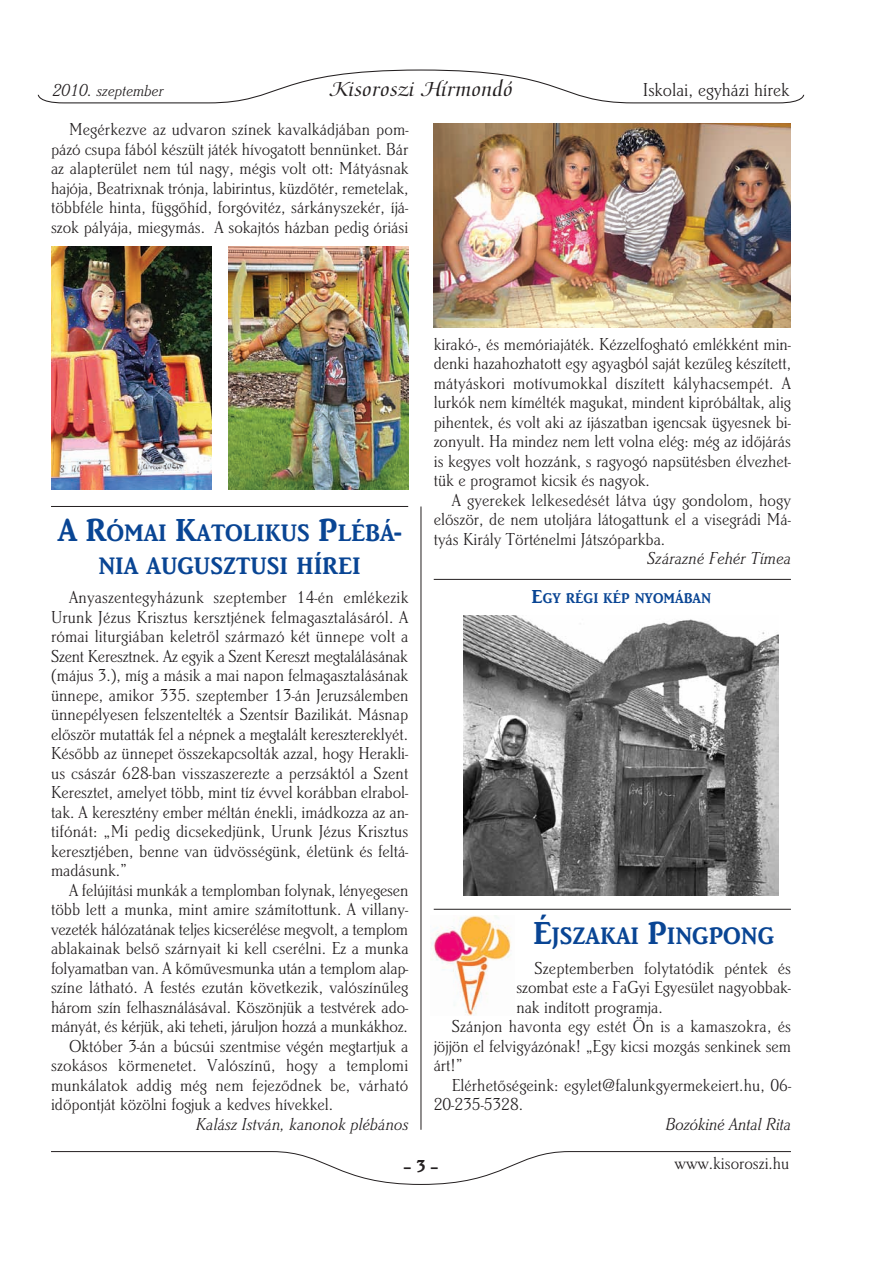
<style>
.page{position:relative;width:893px;height:1263px;background:#fff}
.page>*{position:absolute;margin:0;border:0;box-sizing:border-box;transform-origin:0 0}
.t1{font:700 24.75px/33px "Brighton TCE";color:#094594;text-align:center}
.t2{font:22.5px "Medici Scr Hun";color:#231f20;scale:1.1 1}
.t3{font:19.5px "Brighton TCE Ligh";color:#231f20}
.t4{font:18px/19.5px "Brighton TCE Ligh";color:#231f20;text-align:justify}
.t5{font:18px "Brighton TCE Ligh Ital";color:#231f20}
.t6{font:700 18px "Brighton TCE";color:#231f20}
.t7{font:16.5px "Brighton TCE Ligh Ital";color:#231f20}
.t8{font:700 14.7px "Brighton TCE";color:#094594}
.s1{font-size:18px}
.s2{font-size:33px}
.s3{font-size:19.5px}
</style>
<div class="page">
<svg style="left:37px;top:69px;width:768px;height:35px"></svg>
<svg style="left:51px;top:1151px;width:740px;height:34px"></svg>
<img style="left:434px;top:123px;width:357px;height:204px">
<img style="left:51px;top:247px;width:161px;height:242px">
<img style="left:229px;top:247px;width:179px;height:242px">
<hr style="left:51px;top:506px;width:357px;height:1px;background:#231f20">
<hr style="left:421px;top:506px;width:1px;height:624px;background:#231f20">
<hr style="left:434px;top:909px;width:357px;height:1px;background:#231f20">
<img style="left:464px;top:616px;width:315px;height:280px">
<hr style="left:434px;top:579px;width:357px;height:1px;background:#231f20">
<img style="left:430px;top:915px;width:81px;height:101px">
<p class="t7" style="left:53px;top:81px;width:112px"><span class="s1">2010.</span> szeptember</p>
<p class="t2" style="left:329px;top:75px;width:168px">Kisoroszi Hírmondó</p>
<p class="t3" style="left:643px;top:78px;width:148px">Iskolai, egyházi hírek</p>
<p class="t4" style="left:51px;top:119px;width:359px;text-indent:18px">Megérkezve az udvaron színek kavalkádjában pom&shy;pázó csupa fából készült játék hívogatott bennünket. Bár az alapterület nem túl nagy, mégis volt ott: Mátyásnak hajója, Beatrixnak trónja, labirintus, küzdôtér, remetelak, többféle hinta, függôhíd, forgóvitéz, sárkányszekér, íjá&shy;szok pályája, miegymás. A sokajtós házban pedig óriási</p>
<h1 class="t1" style="left:58px;top:516px;width:345px"><span class="s2">A R</span>ÓMAI <span class="s2">K</span>ATOLIKUS <span class="s2">P</span>LÉBÁ<span class="s2">-<br></span>NIA AUGUSZTUSI HÍREI</h1>
<p class="t4" style="left:51px;top:587px;width:359px;text-indent:18px">Anyaszentegyházunk szeptember 14-én emlékezik Urunk Jézus Krisztus kersztjének felmagasztalásáról. A római liturgiában keletrôl származó két ünnepe volt a Szent Keresztnek. Az egyik a Szent Kereszt megtalálásának (május 3.), míg a másik a mai napon felmagasztalásának ünnepe, amikor 335. szeptember 13-án Jeruzsálemben ünnepélyesen felszentelték a Szentsír Bazilikát. Másnap elôször mutatták fel a népnek a megtalált keresztereklyét.<br>Késôbb az ünnepet összekapcsolták azzal, hogy Herakli&shy;us császár 628-ban visszaszerezte a perzsáktól a Szent Keresztet, amelyet több, mint tíz évvel korábban elrabol&shy;tak. A keresztény ember méltán énekli, imádkozza az an&shy;tifónát: „Mi pedig dicsekedjünk, Urunk Jézus Krisztus keresztjében, benne van üdvösségünk, életünk és feltá&shy;madásunk.”</p>
<p class="t4" style="left:69px;top:879px;width:341px">A felújítási munkák a templomban folynak, lényegesen</p>
<p class="t4" style="left:51px;top:899px;width:359px">több lett a munka, mint amire számítottunk. A villany-</p>
<p class="t4" style="left:51px;top:918px;width:359px">vezeték hálózatának teljes kicserélése megvolt, a templom</p>
<p class="t4" style="left:51px;top:938px;width:359px">ablakainak belsô szárnyait ki kell cserélni. Ez a munka</p>
<p class="t4" style="left:51px;top:957px;width:359px">folyamatban van. A kômûvesmunka után a templom alap-</p>
<p class="t4" style="left:51px;top:977px;width:359px">színe látható. A festés ezután következik, valószínûleg</p>
<p class="t4" style="left:51px;top:996px;width:359px">három szín felhasználásával. Köszönjük a testvérek ado-</p>
<p class="t4" style="left:51px;top:1016px;width:358px">mányát, és kérjük, aki teheti, járuljon hozzá a munkákhoz.</p>
<p class="t4" style="left:69px;top:1035px;width:341px">Október 3-án a búcsúi szentmise végén megtartjuk a</p>
<p class="t4" style="left:51px;top:1055px;width:359px">szokásos körmenetet. Valószínû, hogy a templomi</p>
<p class="t4" style="left:51px;top:1074px;width:359px">munkálatok addig még nem fejezôdnek be, várható</p>
<p class="t4" style="left:51px;top:1094px;width:284px">idôpontját közölni fogjuk a kedves hívekkel.</p>
<p class="t5" style="left:196px;top:1113px;width:214px">Kalász István, kanonok plébános</p>
<p class="t4" style="left:434px;top:334px;width:359px">kirakó-, és memóriajáték. Kézzelfogható emlékként min&shy;denki hazahozhatott egy agyagból saját kezûleg készített, mátyáskori motívumokkal díszített kályhacsempét. A lurkók nem kímélték magukat, mindent kipróbáltak, alig pihentek, és volt aki az íjászatban igencsak ügyesnek bi&shy;zonyult. Ha mindez nem lett volna elég: még az idôjárás is kegyes volt hozzánk, s ragyogó napsütésben élvezhet&shy;tük e programot kicsik és nagyok.</p>
<p class="t4" style="left:434px;top:489px;width:359px;text-indent:18px">A gyerekek lelkesedését látva úgy gondolom, hogy elôször, de nem utoljára látogattunk el a visegrádi Má&shy;tyás Király Történelmi Játszóparkba.</p>
<p class="t5" style="left:647px;top:547px;width:145px">Szárazné Fehér Tímea</p>
<p class="t8" style="left:531px;top:589px;width:181px"><span class="s3">E</span>GY RÉGI KÉP NYOMÁBAN</p>
<h1 class="t1" style="left:533px;top:918px;width:243px"><span class="s2">É</span>JSZAKAI <span class="s2">P</span>INGPONG</h1>
<p class="t4" style="left:534px;top:958px;width:258px">Szeptemberben folytatódik péntek és</p>
<p class="t4" style="left:516px;top:977px;width:276px">szombat este a FaGyi Egyesület nagyobbak-</p>
<p class="t4" style="left:516px;top:997px;width:148px">nak indított programja.</p>
<p class="t4" style="left:452px;top:1016px;width:341px">Szánjon havonta egy estét Ön is a kamaszokra, és</p>
<p class="t4" style="left:434px;top:1036px;width:359px">jöjjön el felvigyázónak! „Egy kicsi mozgás senkinek sem</p>
<p class="t4" style="left:434px;top:1055px;width:30px">árt!”</p>
<p class="t4" style="left:452px;top:1075px;width:341px">Elérhetôségeink: egylet@falunkgyermekeiert.hu, 06-</p>
<p class="t4" style="left:434px;top:1094px;width:91px">20-235-5328.</p>
<p class="t5" style="left:666px;top:1113px;width:127px">Bozókiné Antal Rita</p>
<p class="t6" style="left:403px;top:1155px;width:36px">–3–</p>
<p class="t4" style="left:675px;top:1153px;width:116px">www.kisoroszi.hu</p>
</div>
